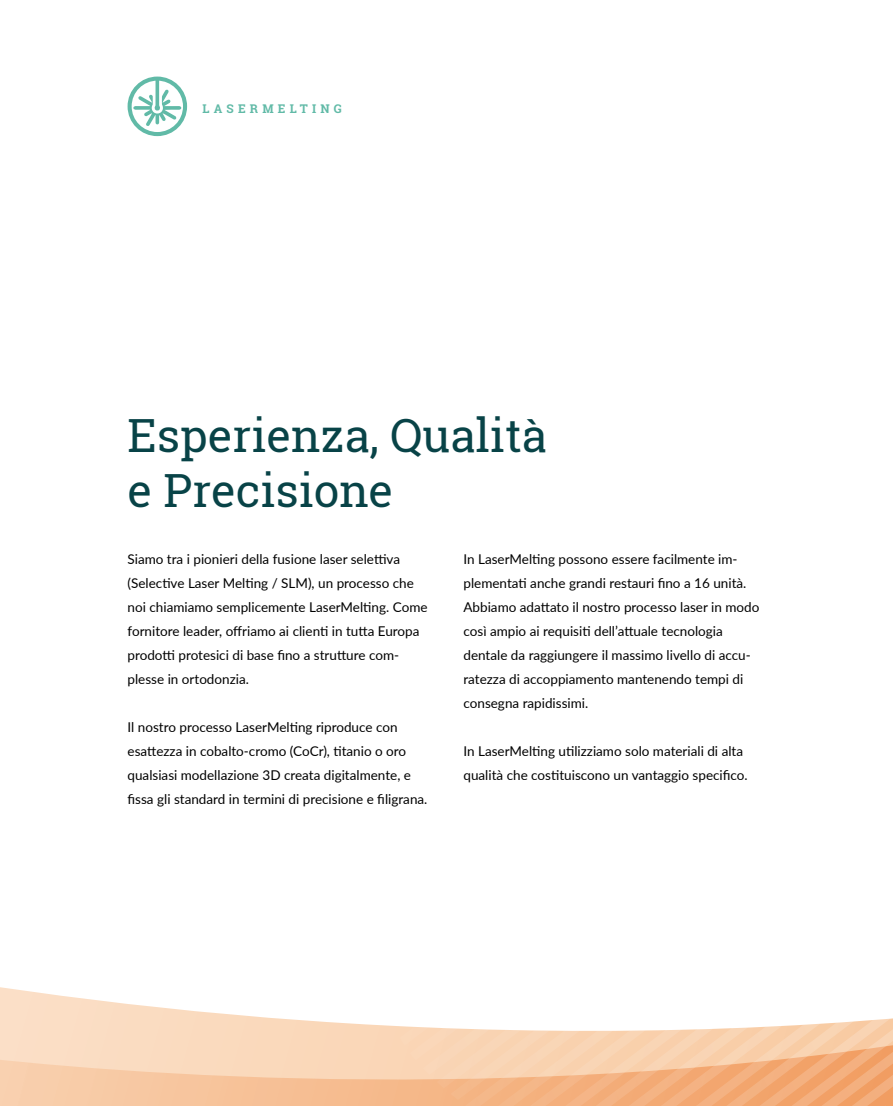
<style>
.page{position:relative;width:893px;height:1106px;background:#fff}
.page>*{position:absolute;margin:0;border:0;box-sizing:border-box;transform-origin:0 0}
.t1{font:45.75px/54.9px "Roboto Slab";color:#084347}
.t2{font:13.5px/24px "Lato";color:#000}
.t3{font:700 12px "Roboto Slab";letter-spacing:.35em;color:#61baa7}
</style>
<div class="page">
<svg style="left:0;top:987px;width:395px;height:119px;fill:#fadabe"></svg>
<svg style="left:395px;top:1018px;width:498px;height:88px;background:#f7c7a2"></svg>
<svg style="left:128px;top:77px;width:59px;height:59px"></svg>
<p class="t3" style="left:202px;top:100px;width:141px">LASERMELTING</p>
<h1 class="t1" style="left:128px;top:408px;width:421px">Esperienza, Qualità e Precisione</h1>
<p class="t2" style="left:128px;top:546px;width:301px">Siamo tra i pionieri della fusione laser selettiva (Selective Laser Melting / SLM), un processo che noi chiamiamo semplicemente LaserMelting. Come fornitore leader, offriamo ai clienti in tutta Europa prodotti protesici di base fino a strutture com&shy;plesse in ortodonzia.</p>
<p class="t2" style="left:128px;top:715px;width:301px">Il nostro processo LaserMelting riproduce con esattezza in cobalto-cromo (CoCr), titanio o oro qualsiasi modellazione 3D creata digitalmente, e fissa gli standard in termini di precisione e filigrana.</p>
<p class="t2" style="left:463px;top:547px;width:297px">In LaserMelting possono essere facilmente im&shy;plementati anche grandi restauri fino a 16 unità.<br>Abbiamo adattato il nostro processo laser in modo così ampio ai requisiti dell’attuale tecnologia dentale da raggiungere il massimo livello di accu&shy;ratezza di accoppiamento mantenendo tempi di consegna rapidissimi.</p>
<p class="t2" style="left:463px;top:739px;width:286px">In LaserMelting utilizziamo solo materiali di alta qualità che costituiscono un vantaggio specifico.</p>
</div>
